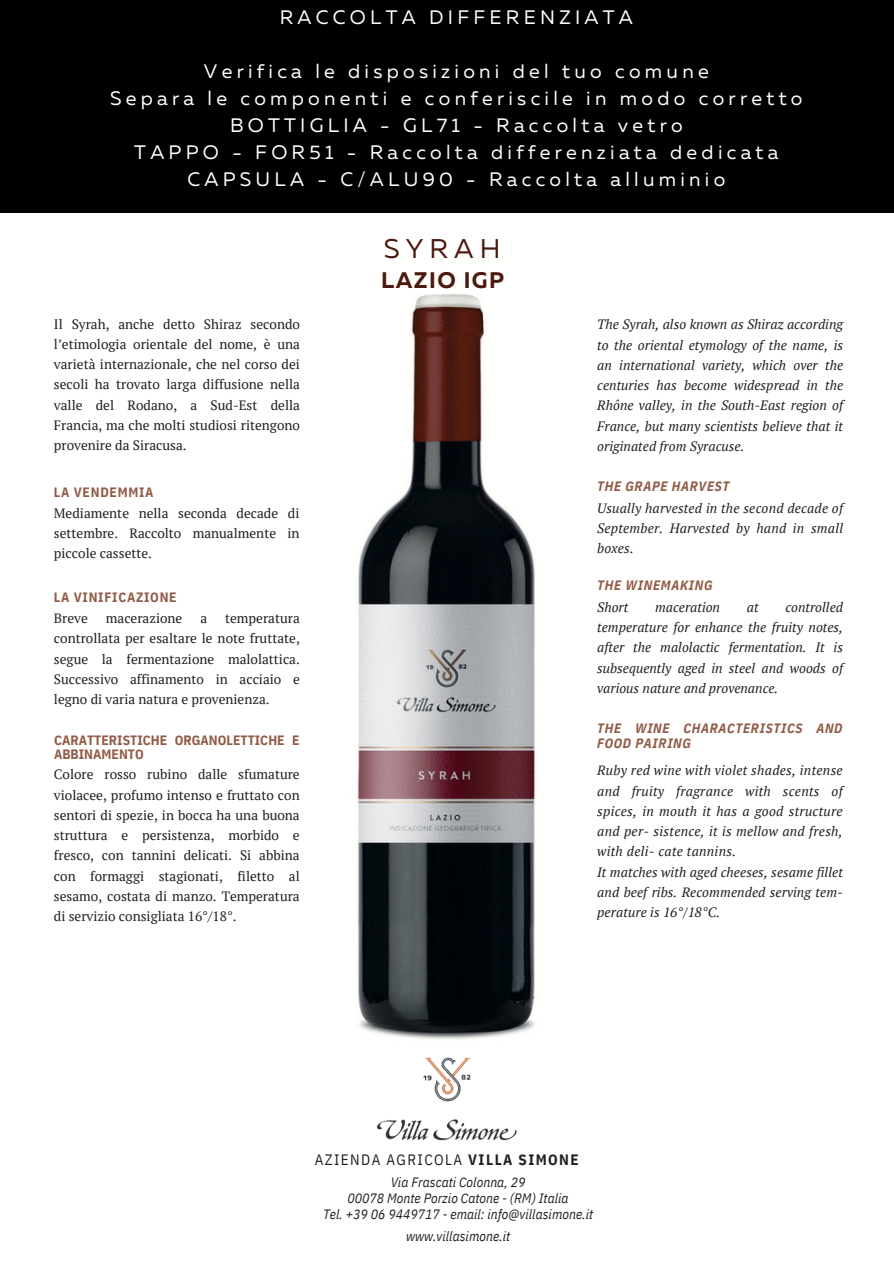
<style>
.page{position:relative;width:894px;height:1264px;background:#fff}
.page>*{position:absolute;margin:0;border:0;box-sizing:border-box;transform-origin:0 0}
.t1{font:27px "Muller";letter-spacing:.22em;color:#4b180e}
.t2{font:700 22.5px "Muller";letter-spacing:.065em;color:#4b180e}
.t3{font:19.5px/27px "Muller";letter-spacing:.22em;color:#fff;text-align:center}
.t4{font:15px "IBM Plex Sans Cond";letter-spacing:.095em;color:#231f20}
.t5{font:13.5px/20.2px "PT Serif";color:#231f20;text-align:justify}
.t6{font:italic 13.5px/20.2px "PT Serif";letter-spacing:.005em;color:#231f20;text-align:justify}
.t7{font:italic 13.5px "IBM Plex Sans Cond";letter-spacing:.005em;color:#231f20}
.t8{font:italic 700 13.5px/14.7px "IBM Plex Sans Cond";letter-spacing:.055em;color:#915b46}
.t9{font:700 13.5px/14.7px "IBM Plex Sans Cond";letter-spacing:.005em;color:#915b46}
.t10{font:700 13.5px "IBM Plex Sans Cond";letter-spacing:.055em;color:#915b46}
.s1{font-weight:700}
</style>
<div class="page">
<img style="left:357px;top:294px;width:178px;height:714px">
<div style="left:0;top:0;width:893px;height:213px;background:#000"></div>
<img style="left:359px;top:1008px;width:176px;height:133px">
<h5 class="t3" style="left:280px;top:5px;width:354px">RACCOLTA DIFFERENZIATA</h5>
<p class="t3" style="left:110px;top:59px;width:693px">Verifica le disposizioni del tuo comune<br>Separa le componenti e conferiscile in modo corretto BOTTIGLIA - GL71 - Raccolta vetro<br>TAPPO - FOR51 - Raccolta differenziata dedicata CAPSULA - C/ALU90 - Raccolta alluminio</p>
<h6 class="t5" style="left:54px;top:313px;width:247px">Il Syrah, anche detto Shiraz secondo l’etimologia orientale del nome, è una varietà internazionale, che nel corso dei secoli ha trovato larga diffusione nella valle del Rodano, a Sud-Est della Francia, ma che molti studiosi ritengono provenire da Siracusa.</h6>
<h4 class="t10" style="left:54px;top:482px;width:101px">LA VENDEMMIA</h4>
<p class="t5" style="left:54px;top:502px;width:247px">Mediamente nella seconda decade di settembre. Raccolto manualmente in piccole cassette.</p>
<p class="t10" style="left:54px;top:588px;width:124px">LA VINIFICAZIONE</p>
<p class="t5" style="left:54px;top:608px;width:35px">Breve</p>
<p class="t5" style="left:106px;top:608px;width:78px">macerazione</p>
<p class="t5" style="left:200px;top:608px;width:8px">a</p>
<p class="t5" style="left:54px;top:608px;width:247px;text-indent:171px">temperatura controllata per esaltare le note fruttate, segue la fermentazione malolattica.<br>Successivo affinamento in acciaio e legno di varia natura e provenienza.</p>
<h5 class="t9" style="left:54px;top:732px;width:247px">CARATTERISTICHE ORGANOLETTICHE E<br>ABBINAMENTO</h5>
<h2 class="t5" style="left:54px;top:764px;width:247px">Colore rosso rubino dalle sfumature violacee, profumo intenso e fruttato con sentori di spezie, in bocca ha una buona struttura e persistenza, morbido e fresco, con tannini delicati. Si abbina con formaggi stagionati, filetto al sesamo, costata di manzo. Temperatura di servizio consigliata 16°/18°.</h2>
<p class="t1" style="left:384px;top:237px;width:118px">SYRAH</p>
<h5 class="t2" style="left:381px;top:271px;width:124px">LAZIO IGP</h5>
<p class="t6" style="left:597px;top:314px;width:247px">The Syrah, also known as Shiraz according to the oriental etymology of the name, is an international variety, which over the centuries has become widespread in the Rhône valley, in the South-East region of France, but many scientists believe that it originated from Syracuse.</p>
<h1 class="t8" style="left:597px;top:479px;width:134px">THE GRAPE HARVEST</h1>
<h5 class="t6" style="left:597px;top:497px;width:247px">Usually harvested in the second decade of September. Harvested by hand in small boxes.</h5>
<p class="t8" style="left:597px;top:578px;width:117px">THE WINEMAKING</p>
<p class="t6" style="left:597px;top:596px;width:247px;text-indent:188px">controlled temperature for enhance the fruity notes, after the malolactic fermentation. It is subsequently aged in steel and woods of various nature and provenance.</p>
<p class="t6" style="left:597px;top:596px;width:33px">Short</p>
<p class="t6" style="left:655px;top:596px;width:66px">maceration</p>
<p class="t6" style="left:746px;top:596px;width:13px">at</p>
<p class="t8" style="left:597px;top:721px;width:247px">THE WINE CHARACTERISTICS AND<br>FOOD PAIRING</p>
<p class="t6" style="left:597px;top:760px;width:247px">Ruby red wine with violet shades, intense and fruity fragrance with scents of spices, in mouth it has a good structure and per- sistence, it is mellow and fresh, with deli- cate tannins.</p>
<p class="t6" style="left:597px;top:861px;width:247px">It matches with aged cheeses, sesame fillet and beef ribs. Recommended serving tem&shy;perature is 16°/18°C.</p>
<h3 class="t4" style="left:314px;top:1150px;width:265px">AZIENDA AGRICOLA <span class="s1">VILLA SIMONE</span></h3>
<p class="t7" style="left:390px;top:1173px;width:136px">Via Frascati Colonna, 29</p>
<h5 class="t7" style="left:347px;top:1188px;width:223px">00078 Monte Porzio Catone - (RM) Italia</h5>
<p class="t7" style="left:323px;top:1204px;width:271px">Tel. +39 06 9449717 - email: info@villasimone.it</p>
<h5 class="t7" style="left:406px;top:1227px;width:105px">www.villasimone.it</h5>
</div>
